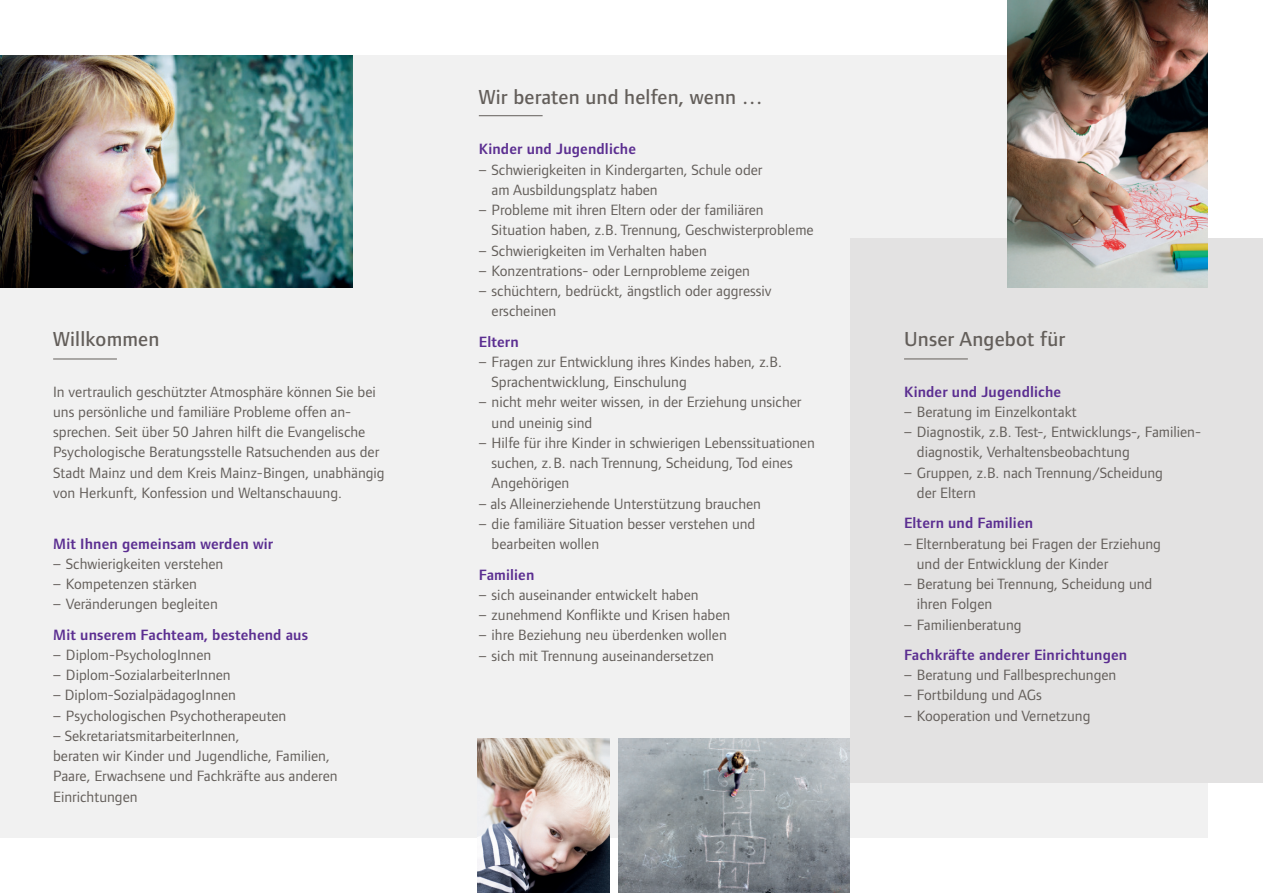
<style>
.page{position:relative;width:1263px;height:893px;background:#fff}
.page>*{position:absolute;margin:0;border:0;box-sizing:border-box;transform-origin:0 0}
.Headline_oben{font:500 21px "Foundry Form Sans";letter-spacing:.01em;color:#635e5a}
.Fließ{font:15.45px/20.2px "Foundry Form Sans";color:#635e5a}
._1_2_LZ{font:15.45px/20.2px "Foundry Form Sans";color:#635e5a}
.Gelbe_Schrift{font:600 15.45px "Foundry Form Sans";letter-spacing:.01em;color:#5b2e91}
.Fließ-2{font:600 15.45px "Foundry Form Sans";letter-spacing:.01em;color:#5b2e91}
</style>
<div class="page">
<div style="left:0;top:55px;width:1208px;height:783px;background:#f1f1f1"></div>
<div style="left:850px;top:238px;width:413px;height:544px;background:#e3e2e2"></div>
<img style="left:0;top:55px;width:353px;height:232px">
<img style="left:618px;top:739px;width:232px;height:154px">
<img style="left:478px;top:739px;width:132px;height:154px">
<img style="left:1008px;top:0;width:200px;height:287px">
<hr style="left:479px;top:115px;width:64px;height:1px;background:#635e5a">
<hr style="left:53px;top:359px;width:64px;height:1px;background:#635e5a">
<hr style="left:904px;top:359px;width:64px;height:1px;background:#635e5a">
<p class="Headline_oben" style="left:53px;top:327px;width:108px">Willkommen</p>
<p class="_1_2_LZ" style="left:53px;top:381px;width:333px">In vertraulich geschützter Atmosphäre können Sie bei uns persönliche und familiäre Probleme offen an&shy;sprechen. Seit über 50 Jahren hilft die Evangelische Psychologische Beratungsstelle Ratsuchenden aus der Stadt Mainz und dem Kreis Mainz-Bingen, unabhängig</p>
<p class="_1_2_LZ" style="left:53px;top:482px;width:290px">von Herkunft, Konfession und Weltanschauung.</p>
<p class="Gelbe_Schrift" style="left:53px;top:535px;width:221px">Mit Ihnen gemeinsam werden wir</p>
<p class="_1_2_LZ" style="left:53px;top:553px;width:172px">– Schwierigkeiten verstehen</p>
<p class="_1_2_LZ" style="left:53px;top:574px;width:145px">– Kompetenzen stärken</p>
<p class="_1_2_LZ" style="left:53px;top:594px;width:166px">– Veränderungen begleiten</p>
<p class="Gelbe_Schrift" style="left:53px;top:626px;width:256px">Mit unserem Fachteam, bestehend aus</p>
<p class="Fließ" style="left:53px;top:644px;width:160px">– Diplom-PsychologInnen</p>
<p class="Fließ" style="left:53px;top:665px;width:179px">– Diplom-SozialarbeiterInnen</p>
<p class="Fließ" style="left:53px;top:685px;width:184px">– Diplom-SozialpädagogInnen</p>
<p class="Fließ" style="left:53px;top:705px;width:235px">– Psychologischen Psychotherapeuten</p>
<p class="Fließ" style="left:53px;top:725px;width:188px">– SekretariatsmitarbeiterInnen,</p>
<p class="Fließ" style="left:53px;top:746px;width:278px">beraten wir Kinder und Jugendliche, Familien,</p>
<p class="Fließ" style="left:53px;top:766px;width:286px">Paare, Erwachsene und Fachkräfte aus anderen</p>
<p class="Fließ" style="left:53px;top:786px;width:86px">Einrichtungen</p>
<p class="Headline_oben" style="left:479px;top:85px;width:285px">Wir beraten und helfen, wenn …</p>
<p class="Fließ-2" style="left:479px;top:140px;width:159px">Kinder und Jugendliche</p>
<p class="Fließ" style="left:479px;top:159px;width:285px">– Schwierigkeiten in Kindergarten, Schule oder</p>
<p class="Fließ" style="left:492px;top:179px;width:168px">am Ausbildungsplatz haben</p>
<p class="Fließ" style="left:479px;top:200px;width:286px">– Probleme mit ihren Eltern oder der familiären</p>
<p class="Fließ" style="left:492px;top:220px;width:323px">Situation haben, z.B. Trennung, Geschwisterprobleme</p>
<p class="Fließ" style="left:479px;top:240px;width:229px">– Schwierigkeiten im Verhalten haben</p>
<p class="Fließ" style="left:479px;top:260px;width:273px">– Konzentrations- oder Lernprobleme zeigen</p>
<p class="Fließ" style="left:479px;top:281px;width:294px">– schüchtern, bedrückt, ängstlich oder aggressiv</p>
<p class="Fließ" style="left:492px;top:301px;width:66px">erscheinen</p>
<p class="Gelbe_Schrift" style="left:479px;top:333px;width:41px">Eltern</p>
<p class="Fließ" style="left:492px;top:351px;width:292px;text-indent:-13px">– Fragen zur Entwicklung ihres Kindes haben, z.B.<br>Sprachentwicklung, Einschulung</p>
<p class="Fließ" style="left:479px;top:392px;width:324px">– nicht mehr weiter wissen, in der Erziehung unsicher</p>
<p class="Fließ" style="left:492px;top:412px;width:102px">und uneinig sind</p>
<p class="Fließ" style="left:479px;top:432px;width:337px">– Hilfe für ihre Kinder in schwierigen Lebenssituationen</p>
<p class="Fließ" style="left:492px;top:453px;width:303px">suchen, z. B. nach Trennung, Scheidung, Tod eines</p>
<p class="Fließ" style="left:492px;top:473px;width:79px">Angehörigen</p>
<p class="Fließ" style="left:479px;top:493px;width:284px">– als Alleinerziehende Unterstützung brauchen</p>
<p class="Fließ" style="left:479px;top:513px;width:278px">– die familiäre Situation besser verstehen und</p>
<p class="Fließ" style="left:492px;top:534px;width:109px">bearbeiten wollen</p>
<p class="Gelbe_Schrift" style="left:479px;top:566px;width:57px">Familien</p>
<p class="Fließ" style="left:479px;top:584px;width:221px">– sich auseinander entwickelt haben</p>
<p class="Fließ" style="left:479px;top:605px;width:253px">– zunehmend Konflikte und Krisen haben</p>
<p class="Fließ" style="left:479px;top:625px;width:249px">– ihre Beziehung neu überdenken wollen</p>
<p class="Fließ" style="left:479px;top:645px;width:237px">– sich mit Trennung auseinandersetzen</p>
<p class="Headline_oben" style="left:904px;top:327px;width:163px">Unser Angebot für</p>
<p class="Fließ-2" style="left:904px;top:383px;width:159px">Kinder und Jugendliche</p>
<p class="Fließ" style="left:904px;top:401px;width:174px">– Beratung im Einzelkontakt</p>
<p class="Fließ" style="left:904px;top:422px;width:298px">– Diagnostik, z.B. Test-, Entwicklungs-, Familien-</p>
<p class="Fließ" style="left:917px;top:442px;width:214px">diagnostik, Verhaltensbeobachtung</p>
<p class="Fließ" style="left:904px;top:462px;width:260px">– Gruppen, z.B. nach Trennung/Scheidung</p>
<p class="Fließ" style="left:917px;top:482px;width:60px">der Eltern</p>
<p class="Gelbe_Schrift" style="left:904px;top:514px;width:131px">Eltern und Familien</p>
<p class="Fließ" style="left:904px;top:533px;width:258px">– Elternberatung bei Fragen der Erziehung</p>
<p class="Fließ" style="left:917px;top:553px;width:193px">und der Entwicklung der Kinder</p>
<p class="Fließ" style="left:904px;top:574px;width:250px">– Beratung bei Trennung, Scheidung und</p>
<p class="Fließ" style="left:917px;top:594px;width:77px">ihren Folgen</p>
<p class="Fließ" style="left:904px;top:614px;width:119px">– Familienberatung</p>
<p class="Gelbe_Schrift" style="left:904px;top:646px;width:225px">Fachkräfte anderer Einrichtungen</p>
<p class="Fließ" style="left:904px;top:665px;width:214px">– Beratung und Fallbesprechungen</p>
<p class="Fließ" style="left:904px;top:685px;width:139px">– Fortbildung und AGs</p>
<p class="Fließ" style="left:904px;top:705px;width:188px">– Kooperation und Vernetzung</p>
</div>
